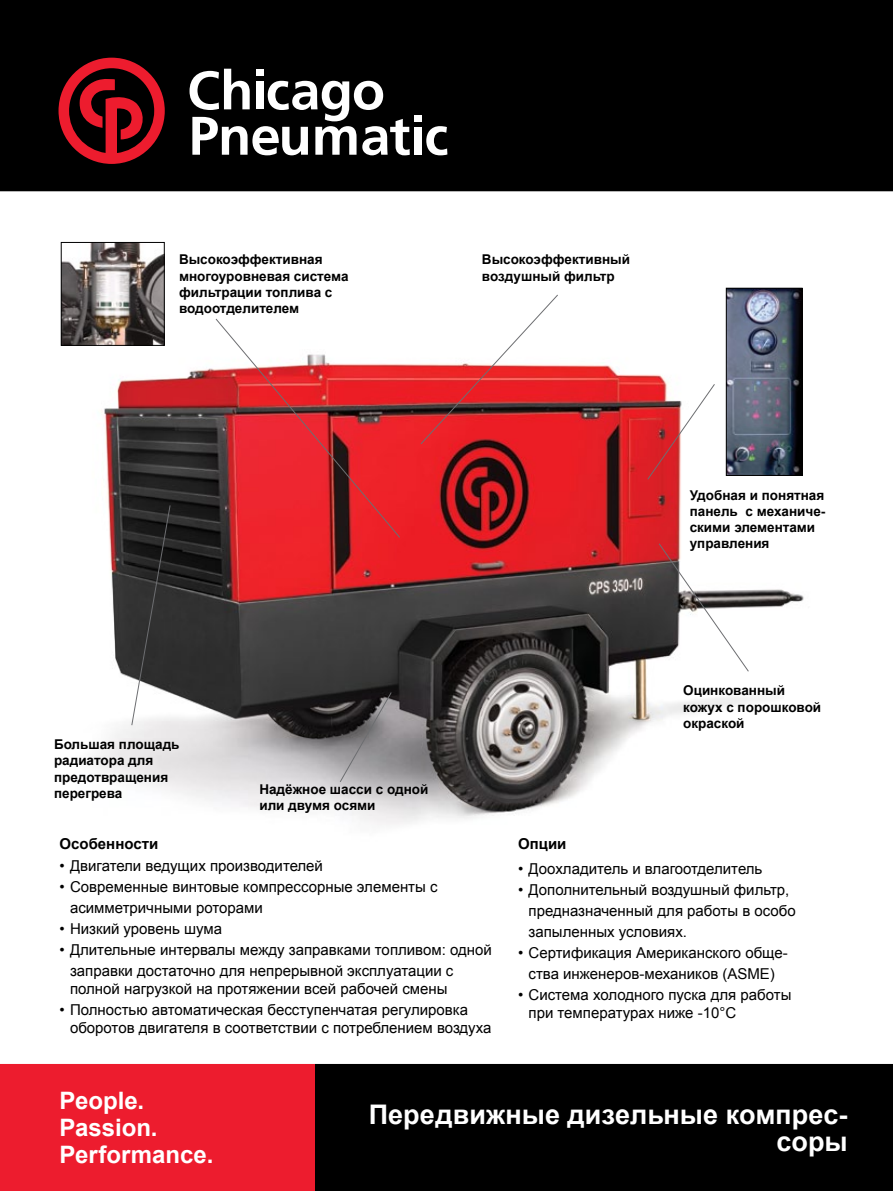
<style>
.page{position:relative;width:893px;height:1191px;background:#fff}
.page>*{position:absolute;margin:0;border:0;box-sizing:border-box;transform-origin:0 0}
.t1{font:700 27px/27px "Arial";letter-spacing:.005em;color:#fff;text-align:right}
.t2{font:700 24px/27px "Arial";color:#fff}
.t3{font:15px/21px "Arial";color:#000}
.t4{font:700 15px "Arial";color:#000}
.t5{font:700 13.5px/16.2px "Arial";color:#000}
</style>
<div class="page">
<img style="left:60px;top:255px;width:744px;height:570px">
<img style="left:105px;top:356px;width:476px;height:455px">
<div style="left:315px;top:1063px;width:578px;height:128px;background:#000"></div>
<div style="left:0;top:0;width:893px;height:192px;background:#000"></div>
<svg style="left:190px;top:69px;width:220px;height:86px"></svg>
<div style="left:414px;top:127px;width:7px;height:28px;background:#fff"></div>
<div style="left:414px;top:115px;width:7px;height:7px;background:#fff"></div>
<svg style="left:426px;top:126px;width:21px;height:29px"></svg>
<svg style="left:59px;top:58px;width:106px;height:106px"></svg>
<div style="left:0;top:1063px;width:315px;height:128px;background:#ed1c2e"></div>
<hr style="left:0;top:1062px;width:893px;height:2px;background:#fff">
<svg style="left:647px;top:383px;width:68px;height:97px"></svg>
<svg style="left:658px;top:542px;width:91px;height:130px"></svg>
<svg style="left:420px;top:294px;width:139px;height:151px"></svg>
<svg style="left:215px;top:318px;width:186px;height:220px"></svg>
<svg style="left:339px;top:691px;width:53px;height:92px"></svg>
<svg style="left:131px;top:504px;width:40px;height:222px"></svg>
<hr style="left:0;top:191px;width:893px;height:1px;background:#fff">
<img style="left:728px;top:290px;width:72px;height:183px">
<div style="left:726px;top:288px;width:76px;height:187px;border:1px solid #000"></div>
<img style="left:63px;top:244px;width:99px;height:99px">
<div style="left:61px;top:242px;width:103px;height:103px;border:1px solid #000"></div>
<p class="t5" style="left:179px;top:252px;width:171px">Высокоэффективная многоуровневая система фильтрации топлива с водоотделителем</p>
<p class="t5" style="left:482px;top:252px;width:150px">Высокоэффективный воздушный фильтр</p>
<p class="t5" style="left:54px;top:736px;width:127px">Большая площадь радиатора для предотвращения перегрева</p>
<p class="t5" style="left:259px;top:781px;width:170px">Надёжное шасси с одной или двумя осями</p>
<p class="t5" style="left:690px;top:487px;width:137px">Удобная и понятная панель с механиче&shy;скими элементами управления</p>
<p class="t5" style="left:683px;top:683px;width:140px">Оцинкованный кожух с порошковой окраской</p>
<p class="t4" style="left:60px;top:833px;width:100px">Особенности</p>
<p class="t3" style="left:60px;top:855px;width:265px">• Двигатели ведущих производителей</p>
<p class="t3" style="left:70px;top:876px;width:369px;text-indent:-10px">• Современные винтовые компрессорные элементы с асимметричными роторами</p>
<p class="t3" style="left:60px;top:918px;width:164px">• Низкий уровень шума</p>
<p class="t3" style="left:70px;top:939px;width:423px;text-indent:-10px">• Длительные интервалы между заправками топливом: одной заправки достаточно для непрерывной эксплуатации с</p>
<p class="t3" style="left:70px;top:978px;width:379px">полной нагрузкой на протяжении всей рабочей смены</p>
<p class="t3" style="left:70px;top:1001px;width:423px;line-height:18px;text-indent:-10px">• Полностью автоматическая бесступенчатая регулировка оборотов двигателя в соответствии с потреблением воздуха</p>
<p class="t4" style="left:518px;top:833px;width:50px">Опции</p>
<p class="t3" style="left:518px;top:858px;width:246px">• Доохладитель и влагоотделитель</p>
<p class="t3" style="left:529px;top:879px;width:269px;text-indent:-11px">• Дополнительный воздушный фильтр, предназначенный для работы в особо запыленных условиях.</p>
<p class="t3" style="left:518px;top:942px;width:271px;text-align:center">• Сертификация Американского обще&shy;ства инженеров-механиков (ASME)</p>
<p class="t3" style="left:529px;top:986px;width:264px;line-height:18px;text-indent:-10px">• Система холодного пуска для работы при температурах ниже -10°C</p>
<h2 class="t2" style="left:60px;top:1087px;width:155px">People.<br>Passion.<br>Performance.</h2>
<h1 class="t1" style="left:369px;top:1101px;width:480px">Передвижные дизельные компрес&shy;соры</h1>
</div>
